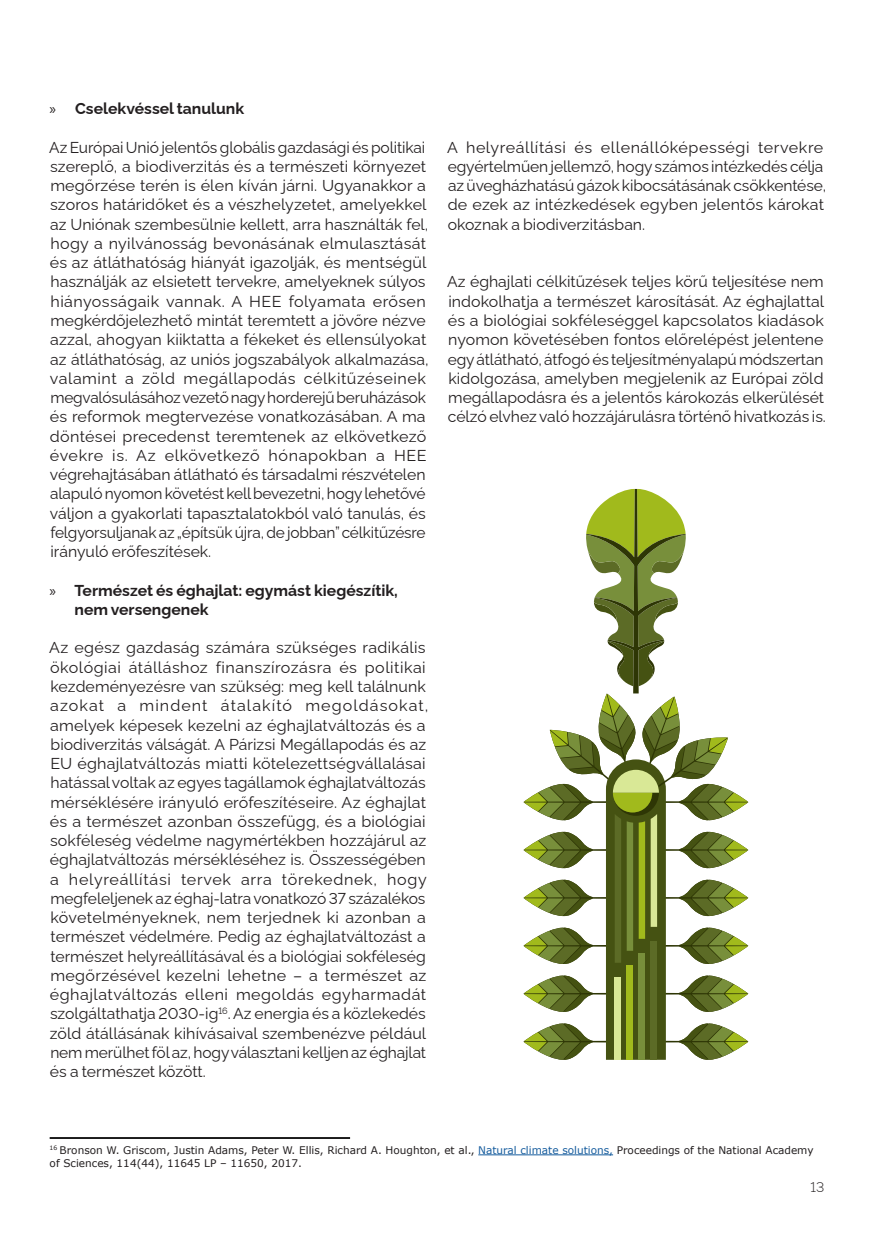
<style>
.page{position:relative;width:874px;height:1241px;background:#fff}
.page>*{position:absolute;margin:0;border:0;box-sizing:border-box;transform-origin:0 0}
.NEW_STYLE{font:15.75px/19.2px "Raleway";color:#231f20}
.NEW_STYLE-2{font:700 15.75px "Raleway";color:#231f20}
.t1{font:300 14px "Raleway";color:#231f20}
.Footnotes{font:10.5px/12.6px "Verdana";color:#231f20}
.s1{font-family:"Myriad Pro";font-weight:400}
.s2{color:#175d9e}
</style>
<div class="page">
<hr style="left:478px;top:1154px;width:134px;height:1px;background:#175d9e">
<hr style="left:50px;top:1136px;width:300px;height:2px;background:#000">
<svg style="left:523px;top:489px;width:225px;height:570px"></svg>
<p class="NEW_STYLE-2" style="left:50px;top:96px;width:196px"><span class="s1">»</span> Cselekvéssel tanulunk</p>
<p class="NEW_STYLE" style="left:49px;top:136px;width:380px">Az Európai Unió jelentős globális gazdasági és politikai szereplő, a biodiverzitás és a természeti környezet megőrzése terén is élen kíván járni. Ugyanakkor a szoros határidőket és a vészhelyzetet, amelyekkel az Uniónak szembesülnie kellett, arra használták fel, hogy a nyilvánosság bevonásának elmulasztását és az átláthatóság hiányát igazolják, és mentségül használják az elsietett tervekre, amelyeknek súlyos hiányosságaik vannak. A HEE folyamata erősen megkérdőjelezhető mintát teremtett a jövőre nézve azzal, ahogyan kiiktatta a fékeket és ellensúlyokat az átláthatóság, az uniós jogszabályok alkalmazása, valamint a zöld megállapodás célkitűzéseinek megvalósulásához vezető nagy horderejű beruházások és reformok megtervezése vonatkozásában. A ma döntései precedenst teremtenek az elkövetkező évekre is. Az elkövetkező hónapokban a HEE végrehajtásában átlátható és társadalmi részvételen alapuló nyomon követést kell bevezetni, hogy lehetővé váljon a gyakorlati tapasztalatokból való tanulás, és felgyorsuljanak az „építsük újra, de jobban” célkitűzésre irányuló erőfeszítések.</p>
<p class="NEW_STYLE-2" style="left:50px;top:577px;width:349px"><span class="s1">»</span> Természet és éghajlat: egymást kiegészítik,</p>
<p class="NEW_STYLE-2" style="left:74px;top:596px;width:136px">nem versengenek</p>
<p class="NEW_STYLE" style="left:49px;top:636px;width:380px">Az egész gazdaság számára szükséges radikális ökológiai átálláshoz finanszírozásra és politikai kezdeményezésre van szükség: meg kell találnunk azokat a mindent átalakító megoldásokat, amelyek képesek kezelni az éghajlatváltozás és a biodiverzitás válságát. A Párizsi Megállapodás és az EU éghajlatváltozás miatti kötelezettségvállalásai hatással voltak az egyes tagállamok éghajlatváltozás mérséklésére irányuló erőfeszítéseire. Az éghajlat és a természet azonban összefügg, és a biológiai sokféleség védelme nagymértékben hozzájárul az éghajlatváltozás mérsékléséhez is. Összességében a helyreállítási tervek arra törekednek, hogy megfeleljenek az éghaj-latra vonatkozó 37 százalékos követelményeknek, nem terjednek ki azonban a természet védelmére. Pedig az éghajlatváltozást a természet helyreállításával és a biológiai sokféleség megőrzésével kezelni lehetne – a természet az éghajlatváltozás elleni megoldás egyharmadát szolgáltathatja 2030-ig<sup>16</sup>. Az energia és a közlekedés zöld átállásának kihívásaival szembenézve például nem merülhet föl az, hogy választani kelljen az éghajlat és a természet között.</p>
<p class="NEW_STYLE" style="left:447px;top:136px;width:380px">A helyreállítási és ellenállóképességi tervekre egyértelműen jellemző, hogy számos intézkedés célja az üvegházhatású gázok kibocsátásának csökkentése, de ezek az intézkedések egyben jelentős károkat okoznak a biodiverzitásban.</p>
<p class="NEW_STYLE" style="left:447px;top:270px;width:380px">Az éghajlati célkitűzések teljes körű teljesítése nem indokolhatja a természet károsítását. Az éghajlattal és a biológiai sokféleséggel kapcsolatos kiadások nyomon követésében fontos előrelépést jelentene egy átlátható, átfogó és teljesítményalapú módszertan kidolgozása, amelyben megjelenik az Európai zöld megállapodásra és a jelentős károkozás elkerülését célzó elvhez való hozzájárulásra történő hivatkozás is.</p>
<p class="Footnotes" style="left:50px;top:1143px;width:765px"><sup>16</sup> Bronson W. Griscom, Justin Adams, Peter W. Ellis, Richard A. Houghton, et al., <span class="s2">Natural climate solutions,</span> Proceedings of the National Academy of Sciences, 114(44), 11645 LP – 11650, 2017.</p>
<p class="t1" style="left:810px;top:1175px;width:15px">13</p>
</div>
